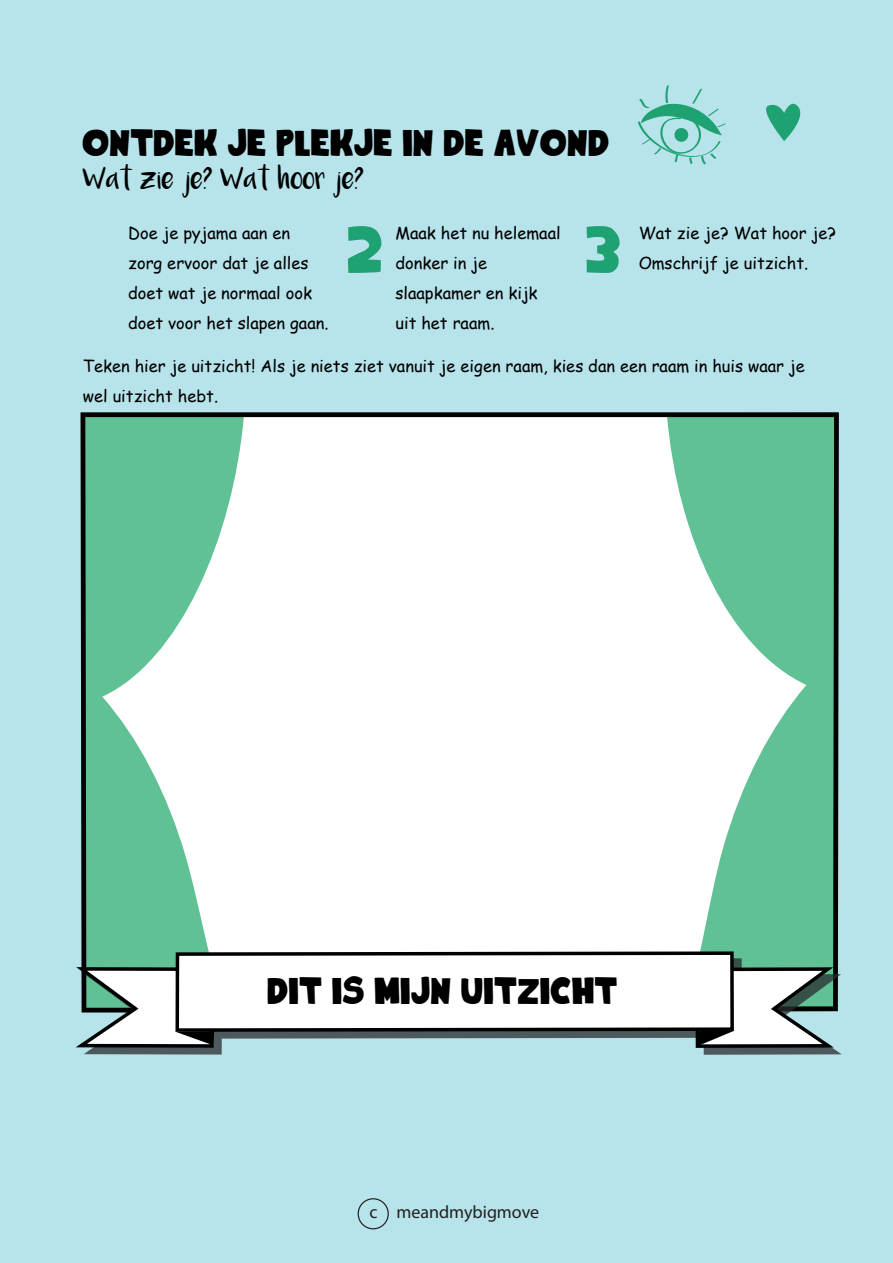
<style>
.page{position:relative;width:893px;height:1263px;background:#b7e3ea}
.page>*{position:absolute;margin:0;border:0;box-sizing:border-box;transform-origin:0 0}
.t1{font:70.5px "King Of The Hill 2";color:#1fa271}
.t2{font:39px "King Of The Hill 2";color:#000001}
.t3{font:18px "Myriad Pro";color:#231f20}
.t4{font:16.5px/30px "Comic Sans MS";color:#000001}
.t5{font:16.5px "Luna";color:#000001}
</style>
<div class="page">
<svg style="left:638px;top:85px;width:88px;height:79px"></svg>
<svg style="left:766px;top:103px;width:35px;height:38px"></svg>
<div style="left:358px;top:1198px;width:31px;height:31px;border:1px solid #231f20;border-radius:50%"></div>
<svg style="left:80px;top:412px;width:759px;height:541px;background:#cde8dc"></svg>
<svg style="left:174px;top:950px;width:562px;height:3px;background:#959d99"></svg>
<svg style="left:75px;top:953px;width:767px;height:102px;background:#c5d1d0"></svg>
<h2 class="t2" style="left:83px;top:128px;width:529px">ONTDEK JE PLEKJE IN DE AVOND</h2>
<p class="t5" style="left:83px;top:173px;width:282px">Wat zie je? Wat hoor je?</p>
<p class="t4" style="left:128px;top:217px;width:202px">Doe je pyjama aan en<br>zorg ervoor dat je alles doet wat je normaal ook doet voor het slapen gaan.</p>
<p class="t4" style="left:395px;top:217px;width:167px">Maak het nu helemaal donker in je slaapkamer en kijk uit het raam.</p>
<p class="t4" style="left:83px;top:350px;width:723px">Teken hier je uitzicht! Als je niets ziet vanuit je eigen raam, kies dan een raam in huis waar je wel uitzicht hebt.</p>
<h1 class="t1" style="left:348px;top:223px;width:38px">2</h1>
<h1 class="t1" style="left:587px;top:223px;width:37px">3</h1>
<p class="t4" style="left:639px;top:217px;width:199px">Wat zie je? Wat hoor je?<br>Omschrijf je uitzicht.</p>
<h2 class="t2" style="left:268px;top:976px;width:352px">DIT IS MIJN UITZICHT</h2>
<p class="t3" style="left:370px;top:1200px;width:171px">c meandmybigmove</p>
</div>
